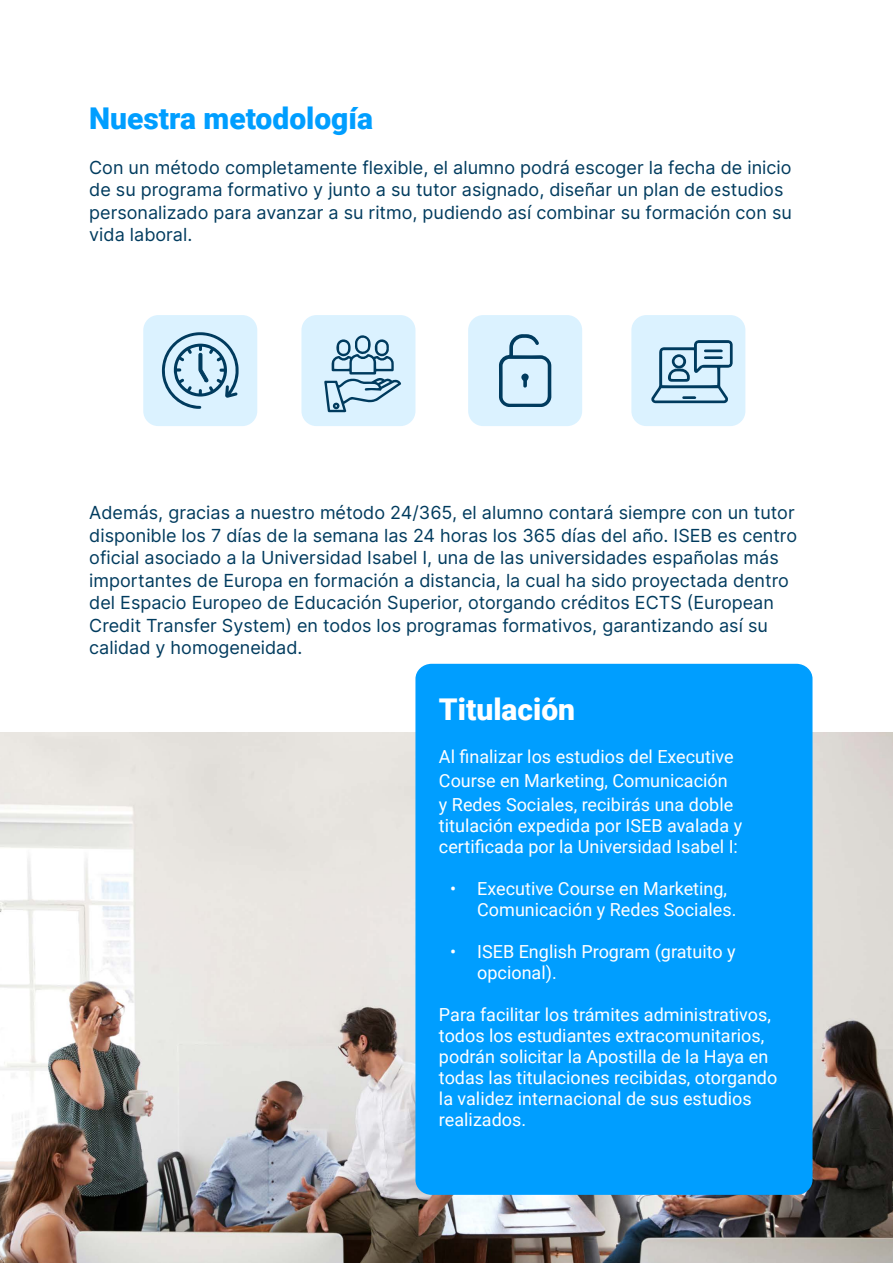
<style>
.page{position:relative;width:893px;height:1263px;background:#fff}
.page>*{position:absolute;margin:0;border:0;box-sizing:border-box;transform-origin:0 0}
.t1{font:900 30px "Roboto";color:#009eff}
.t2{font:900 30px "Roboto";color:#fff}
.t3{font:18px/22.5px "Inter";color:#003b5e}
.t4{font:18px/21px "Roboto";color:#fff}
</style>
<div class="page">
<img style="left:0;top:732px;width:893px;height:531px">
<div style="left:415px;top:664px;width:397px;height:531px;background:#009eff;border-radius:16px"></div>
<div style="left:301px;top:315px;width:114px;height:111px;background:#dbf2ff;border-radius:15px"></div>
<div style="left:468px;top:315px;width:114px;height:111px;background:#dbf2ff;border-radius:15px"></div>
<div style="left:631px;top:315px;width:114px;height:111px;background:#dbf2ff;border-radius:15px"></div>
<svg style="left:324px;top:335px;width:77px;height:77px"></svg>
<svg style="left:499px;top:334px;width:52px;height:73px"></svg>
<svg style="left:651px;top:340px;width:82px;height:63px"></svg>
<div style="left:143px;top:315px;width:114px;height:111px;background:#dbf2ff;border-radius:15px"></div>
<svg style="left:162px;top:332px;width:77px;height:77px"></svg>
<h1 class="t1" style="left:89px;top:97px;width:285px">Nuestra metodología</h1>
<p class="t3" style="left:89px;top:156px;width:704px">Con un método completamente flexible, el alumno podrá escoger la fecha de inicio de su programa formativo y junto a su tutor asignado, diseñar un plan de estudios personalizado para avanzar a su ritmo, pudiendo así combinar su formación con su vida laboral.</p>
<p class="t3" style="left:89px;top:501px;width:709px">Además, gracias a nuestro método 24/365, el alumno contará siempre con un tutor disponible los 7 días de la semana las 24 horas los 365 días del año. ISEB es centro oficial asociado a la Universidad Isabel I, una de las universidades españolas más importantes de Europa en formación a distancia, la cual ha sido proyectada dentro del Espacio Europeo de Educación Superior, otorgando créditos ECTS (European Credit Transfer System) en todos los programas formativos, garantizando así su calidad y homogeneidad.</p>
<h1 class="t2" style="left:439px;top:688px;width:138px">Titulación</h1>
<p class="t4" style="left:439px;top:744px;width:296px;line-height:24px">Al finalizar los estudios del Executive<br>Course en Marketing, Comunicación y Redes Sociales, recibirás una doble</p>
<p class="t4" style="left:439px;top:814px;width:305px">titulación expedida por ISEB avalada y certificada por la Universidad Isabel I:</p>
<p class="t4" style="left:477px;top:877px;width:261px;text-indent:-27px">• Executive Course en Marketing,<br>Comunicación y Redes Sociales.</p>
<p class="t4" style="left:477px;top:940px;width:260px;text-indent:-27px">• ISEB English Program (gratuito y opcional).</p>
<p class="t4" style="left:439px;top:1003px;width:340px">Para facilitar los trámites administrativos, todos los estudiantes extracomunitarios, podrán solicitar la Apostilla de la Haya en todas las titulaciones recibidas, otorgando la validez internacional de sus estudios realizados.</p>
</div>
